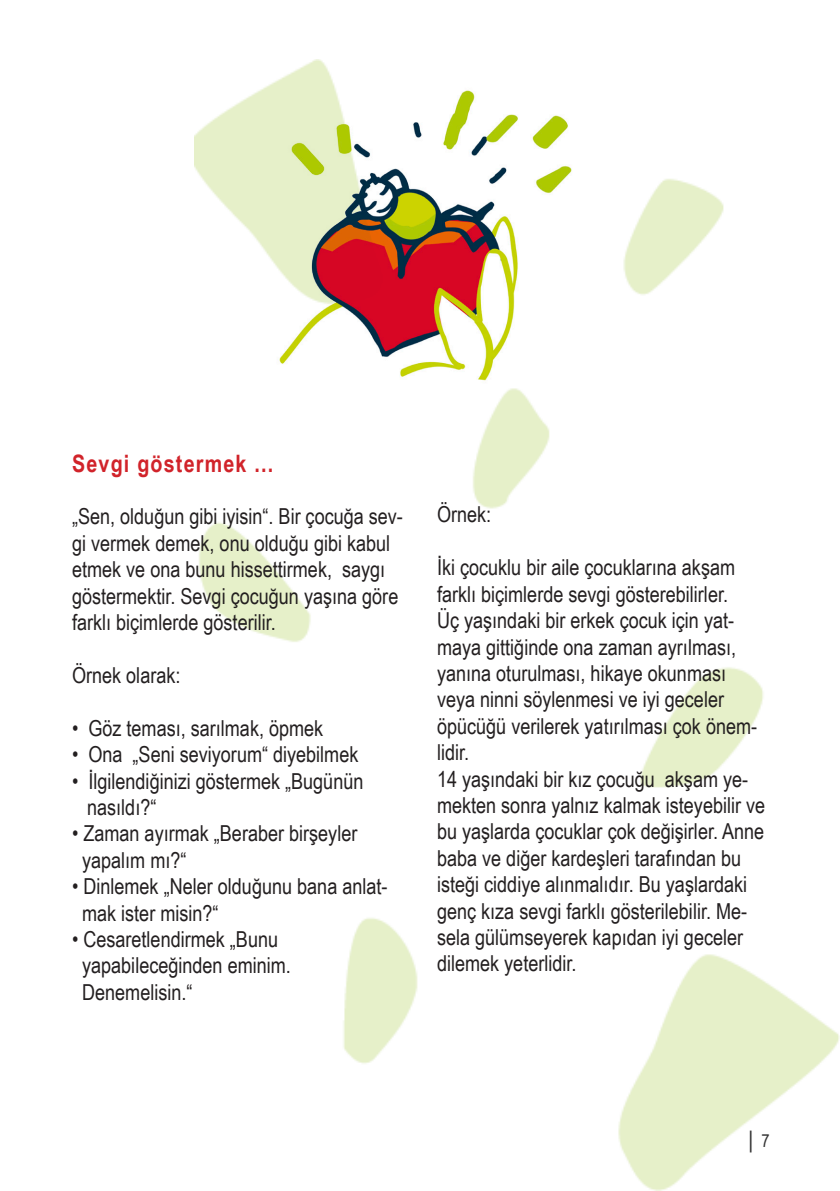
<style>
.page{position:relative;width:840px;height:1191px;background:#fff}
.page>*{position:absolute;margin:0;border:0;box-sizing:border-box;transform-origin:0 0}
.t1{font:700 24px "Arial Narrow";letter-spacing:.05em;color:#d1232a}
.t2{font:22px/26.4px "Arial Narrow";color:#231f20}
.t3{font:18px "Arial Narrow";color:#333}
</style>
<div class="page">
<img style="left:195px;top:59px;width:644px;height:1132px">
<img style="left:261px;top:72px;width:317px;height:315px">
<p class="t1" style="left:72px;top:445px;width:203px">Sevgi göstermek ...</p>
<p class="t2" style="left:72px;top:503px;width:332px">„Sen, olduğun gibi iyisin“. Bir çocuğa sev&shy;gi vermek demek, onu olduğu gibi kabul etmek ve ona bunu hissettirmek, saygı göstermektir. Sevgi çocuğun yaşına göre farklı biçimlerde gösterilir.</p>
<p class="t2" style="left:72px;top:661px;width:110px">Örnek olarak:</p>
<p class="t2" style="left:72px;top:714px;width:252px">• Göz teması, sarılmak, öpmek</p>
<p class="t2" style="left:72px;top:740px;width:288px">• Ona „Seni seviyorum“ diyebilmek</p>
<p class="t2" style="left:87px;top:767px;width:278px;text-indent:-15px">• İlgilendiğinizi göstermek „Bugünün nasıldı?“</p>
<p class="t2" style="left:82px;top:819px;width:276px;text-indent:-10px">• Zaman ayırmak „Beraber birşeyler yapalım mı?“</p>
<p class="t2" style="left:82px;top:872px;width:307px;text-indent:-10px">• Dinlemek „Neler olduğunu bana anlat&shy;mak ister misin?“</p>
<p class="t2" style="left:82px;top:925px;width:210px;text-indent:-10px">• Cesaretlendirmek „Bunu yapabileceğinden eminim.<br>Denemelisin.“</p>
<p class="t2" style="left:437px;top:501px;width:56px">Örnek:</p>
<p class="t2" style="left:437px;top:553px;width:329px">İki çocuklu bir aile çocuklarına akşam farklı biçimlerde sevgi gösterebilirler.<br>Üç yaşındaki bir erkek çocuk için yat&shy;maya gittiğinde ona zaman ayrılması, yanına oturulması, hikaye okunması veya ninni söylenmesi ve iyi geceler öpücüğü verilerek yatırılması çok önem&shy;lidir.<br>14 yaşındaki bir kız çocuğu akşam ye&shy;mekten sonra yalnız kalmak isteyebilir ve bu yaşlarda çocuklar çok değişirler. Anne baba ve diğer kardeşleri tarafından bu isteği ciddiye alınmalıdır. Bu yaşlardaki genç kıza sevgi farklı gösterilebilir. Me&shy;sela gülümseyerek kapıdan iyi geceler dilemek yeterlidir.</p>
<p class="t3" style="left:745px;top:1127px;width:25px">│ 7</p>
</div>
